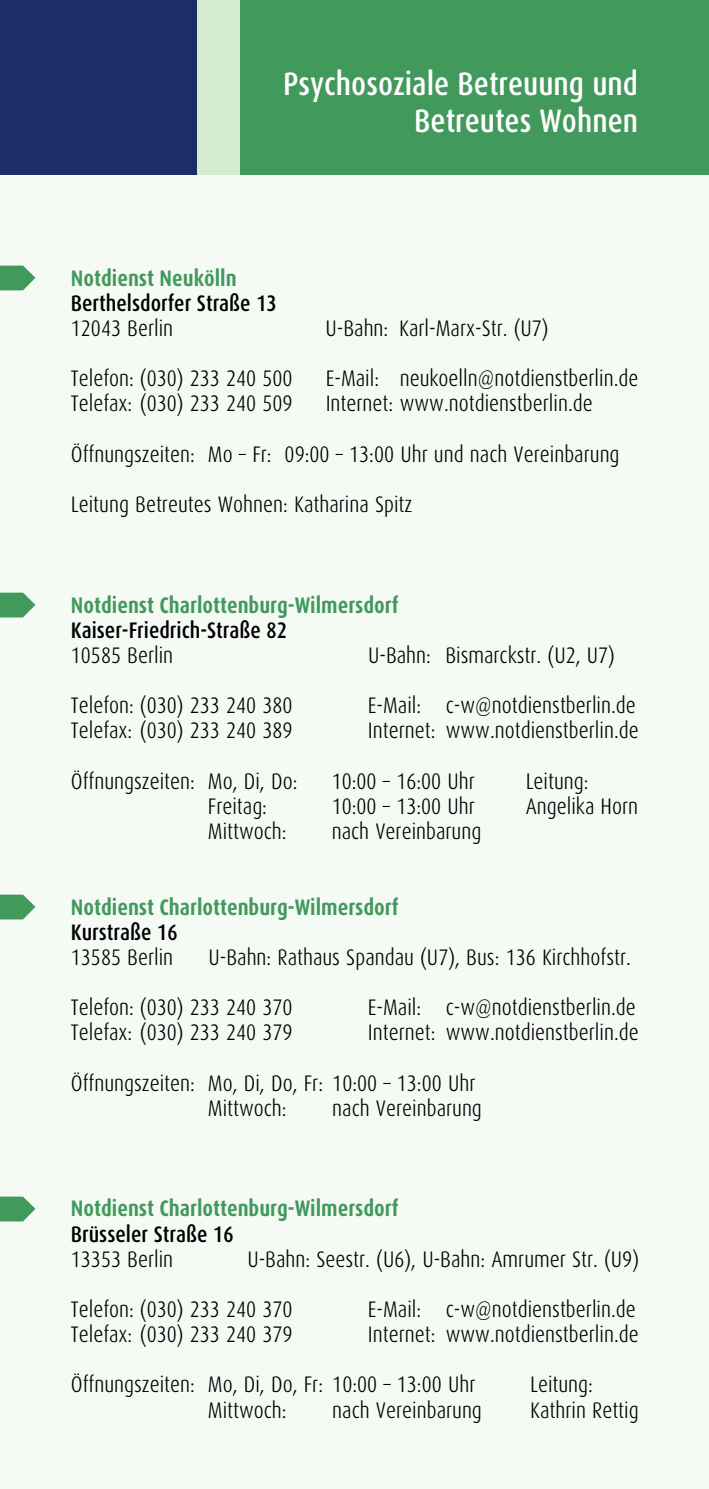
<style>
.page{position:relative;width:709px;height:1489px;background:#fff}
.page>*{position:absolute;margin:0;border:0;box-sizing:border-box;transform-origin:0 0}
.t1{font:500 32.5px/36.5px "Dax Condensed";color:#fff;text-align:right}
.t2{font:300 22.5px/25px "Dax Condensed";color:#000}
.t3{font:700 22.5px "Dax Condensed";color:#42995c}
.t4{font:500 22.5px "Dax Condensed";color:#000}
</style>
<div class="page">
<div style="left:0;top:175px;width:709px;height:1313px;background:#f5faf5"></div>
<div style="left:0;top:0;width:197px;height:175px;background:#1c2e66"></div>
<div style="left:239px;top:0;width:470px;height:175px;background:#42995c"></div>
<div style="left:197px;top:0;width:42px;height:175px;background:#d4edcf"></div>
<svg style="left:0;top:592px;width:35px;height:25px"></svg>
<svg style="left:0;top:1196px;width:35px;height:25px"></svg>
<svg style="left:0;top:894px;width:35px;height:25px"></svg>
<svg style="left:0;top:265px;width:35px;height:25px"></svg>
<h1 class="t1" style="left:283px;top:68px;width:356px">Psychosoziale Betreuung und<br>Betreutes Wohnen</h1>
<p class="t3" style="left:71px;top:268px;width:167px">Notdienst Neukölln</p>
<p class="t4" style="left:71px;top:293px;width:207px">Berthelsdorfer Straße 13</p>
<p class="t2" style="left:71px;top:317px;width:104px">12043 Berlin</p>
<p class="t2" style="left:325px;top:317px;width:225px">U-Bahn: Karl-Marx-Str. (U7)</p>
<p class="t2" style="left:71px;top:367px;width:223px">Telefon: (030) 233 240 500</p>
<p class="t2" style="left:326px;top:367px;width:314px">E-Mail: neukoelln@notdienstberlin.de</p>
<p class="t2" style="left:71px;top:393px;width:223px">Telefax: (030) 233 240 509</p>
<p class="t2" style="left:326px;top:393px;width:268px">Internet: www.notdienstberlin.de</p>
<p class="t2" style="left:71px;top:443px;width:550px">Öffnungszeiten: Mo – Fr: 09:00 – 13:00 Uhr und nach Vereinbarung</p>
<p class="t2" style="left:71px;top:493px;width:343px">Leitung Betreutes Wohnen: Katharina Spitz</p>
<p class="t3" style="left:71px;top:595px;width:329px">Notdienst Charlottenburg-Wilmersdorf</p>
<p class="t4" style="left:71px;top:620px;width:218px">Kaiser-Friedrich-Straße 82</p>
<p class="t2" style="left:71px;top:644px;width:104px">10585 Berlin</p>
<p class="t2" style="left:368px;top:644px;width:248px">U-Bahn: Bismarckstr. (U2, U7)</p>
<p class="t2" style="left:71px;top:694px;width:223px">Telefon: (030) 233 240 380</p>
<p class="t2" style="left:368px;top:694px;width:269px">E-Mail: c-w@notdienstberlin.de</p>
<p class="t2" style="left:71px;top:719px;width:223px">Telefax: (030) 233 240 389</p>
<p class="t2" style="left:368px;top:719px;width:272px">Internet: www.notdienstberlin.de</p>
<p class="t2" style="left:71px;top:770px;width:228px">Öffnungszeiten: Mo, Di, Do:</p>
<p class="t2" style="left:332px;top:770px;width:145px">10:00 – 16:00 Uhr</p>
<p class="t2" style="left:526px;top:770px;width:64px">Leitung:</p>
<p class="t2" style="left:208px;top:795px;width:61px">Freitag:</p>
<p class="t2" style="left:332px;top:795px;width:145px">10:00 – 13:00 Uhr</p>
<p class="t2" style="left:526px;top:795px;width:114px">Angelika Horn</p>
<p class="t2" style="left:208px;top:820px;width:80px">Mittwoch:</p>
<p class="t2" style="left:332px;top:820px;width:151px">nach Vereinbarung</p>
<p class="t3" style="left:71px;top:897px;width:329px">Notdienst Charlottenburg-Wilmersdorf</p>
<p class="t4" style="left:71px;top:922px;width:108px">Kurstraße 16</p>
<p class="t2" style="left:71px;top:946px;width:104px">13585 Berlin</p>
<p class="t2" style="left:208px;top:946px;width:424px">U-Bahn: Rathaus Spandau (U7), Bus: 136 Kirchhofstr.</p>
<p class="t2" style="left:71px;top:996px;width:223px">Telefon: (030) 233 240 370</p>
<p class="t2" style="left:368px;top:996px;width:269px">E-Mail: c-w@notdienstberlin.de</p>
<p class="t2" style="left:71px;top:1021px;width:223px">Telefax: (030) 233 240 379</p>
<p class="t2" style="left:368px;top:1021px;width:272px">Internet: www.notdienstberlin.de</p>
<p class="t2" style="left:208px;top:1071px;width:269px;text-indent:-137px">Öffnungszeiten: Mo, Di, Do, Fr: 10:00 – 13:00 Uhr<br>Mittwoch:</p>
<p class="t2" style="left:332px;top:1096px;width:151px">nach Vereinbarung</p>
<p class="t3" style="left:71px;top:1198px;width:329px">Notdienst Charlottenburg-Wilmersdorf</p>
<p class="t4" style="left:71px;top:1224px;width:164px">Brüsseler Straße 16</p>
<p class="t2" style="left:71px;top:1248px;width:104px">13353 Berlin</p>
<p class="t2" style="left:247px;top:1248px;width:393px">U-Bahn: Seestr. (U6), U-Bahn: Amrumer Str. (U9)</p>
<p class="t2" style="left:71px;top:1298px;width:223px">Telefon: (030) 233 240 370</p>
<p class="t2" style="left:368px;top:1298px;width:269px">E-Mail: c-w@notdienstberlin.de</p>
<p class="t2" style="left:71px;top:1323px;width:223px">Telefax: (030) 233 240 379</p>
<p class="t2" style="left:368px;top:1323px;width:272px">Internet: www.notdienstberlin.de</p>
<p class="t2" style="left:71px;top:1373px;width:406px">Öffnungszeiten: Mo, Di, Do, Fr: 10:00 – 13:00 Uhr</p>
<p class="t2" style="left:530px;top:1373px;width:64px">Leitung:</p>
<p class="t2" style="left:208px;top:1398px;width:80px">Mittwoch:</p>
<p class="t2" style="left:332px;top:1398px;width:151px">nach Vereinbarung</p>
<p class="t2" style="left:530px;top:1398px;width:110px">Kathrin Rettig</p>
</div>
